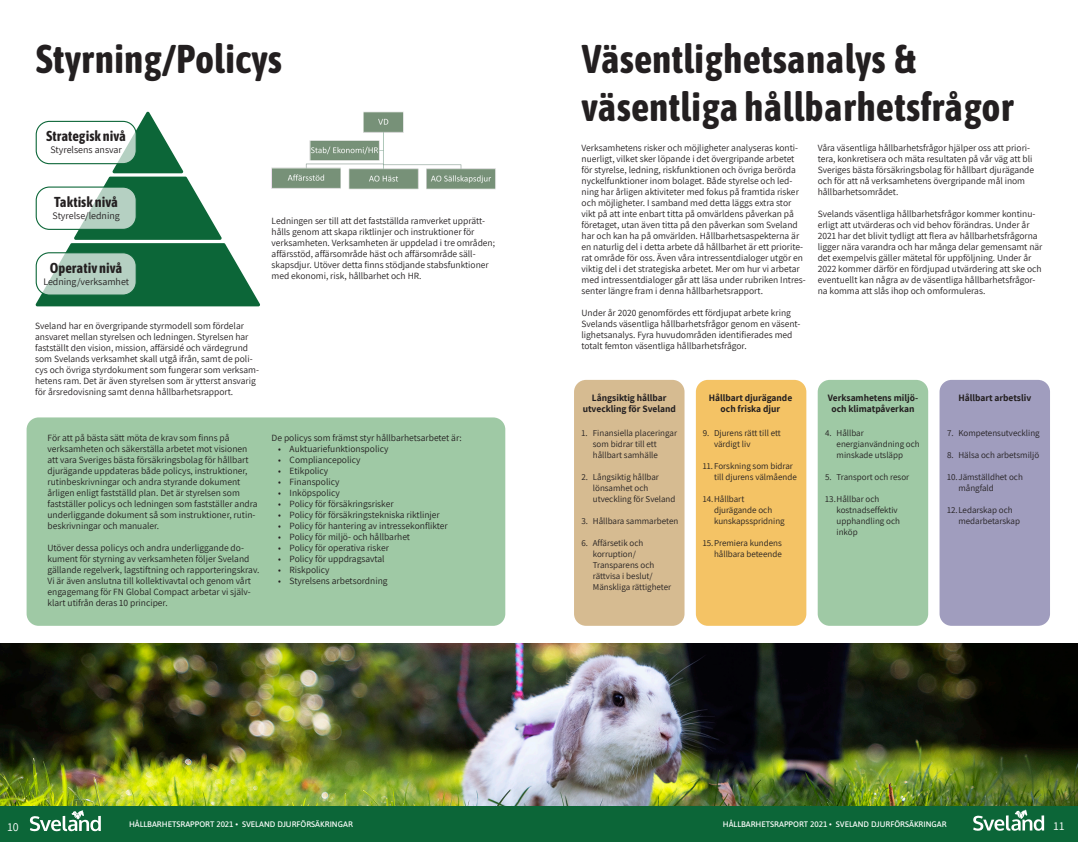
<style>
.page{position:relative;width:1078px;height:842px;background:#fff}
.page>*{position:absolute;margin:0;border:0;box-sizing:border-box;transform-origin:0 0}
.t1{font:700 40px/48px "Asap Condensed";color:#231f20}
.Brödtext_1{font:700 14.4px "Asap Condensed";color:#231f20}
.t2{font:12px "Assistant";color:#fff}
.Brödtext_1-2{font:9.9px "Assistant";color:#231f20}
.Brödtext_1-3{font:9.5px/11px "Assistant";color:#231f20}
.Brödtext_1-4{font:700 9.5px/11px "Assistant";color:#231f20;text-align:center}
.Brödtext_1-5{font:9px/11px "Assistant";color:#231f20}
.t3{font:500 8px "Asap";color:#fff}
</style>
<div class="page">
<div style="left:0;top:805px;width:1077px;height:37px;background:#0c6638"></div>
<svg style="left:973px;top:809px;width:70px;height:22px"></svg>
<svg style="left:30px;top:810px;width:71px;height:21px"></svg>
<img style="left:271px;top:111px;width:225px;height:79px">
<svg style="left:35px;top:111px;width:225px;height:195px"></svg>
<div style="left:36px;top:121px;width:100px;height:43px;background:#fff;border-radius:13px"></div>
<div style="left:36px;top:121px;width:101px;height:43px;border:1px solid #0c6638;border-radius:13px"></div>
<svg style="left:36px;top:187px;width:100px;height:42px"></svg>
<div style="left:36px;top:187px;width:101px;height:43px;border:1px solid #0c6638;border-radius:13px"></div>
<svg style="left:36px;top:253px;width:100px;height:42px;background:#bfd6ca"></svg>
<div style="left:36px;top:252px;width:101px;height:44px;border:1px solid #0c6638;border-radius:13px"></div>
<div style="left:27px;top:417px;width:478px;height:209px;background:#9fc9a5;border-radius:12px"></div>
<div style="left:574px;top:380px;width:110px;height:246px;background:#d6bb91;border-radius:12px"></div>
<div style="left:817px;top:380px;width:110px;height:246px;background:#9fc9a5;border-radius:12px"></div>
<div style="left:939px;top:380px;width:110px;height:246px;background:#a09dbe;border-radius:12px"></div>
<div style="left:695px;top:380px;width:111px;height:246px;background:#f4c365;border-radius:12px"></div>
<img style="left:0;top:643px;width:1077px;height:162px">
<p class="t1" style="left:35px;top:33px;width:248px">Styrning/Policys</p>
<p class="t1" style="left:581px;top:33px;width:434px">Väsentlighetsanalys &amp; väsentliga hållbarhetsfrågor</p>
<p class="Brödtext_1" style="left:46px;top:126px;width:81px">Strategisk nivå</p>
<p class="Brödtext_1-2" style="left:50px;top:143px;width:73px">Styrelsens ansvar</p>
<p class="Brödtext_1-3" style="left:817px;top:142px;width:218px">Våra väsentliga hållbarhetsfrågor hjälper oss att priori&shy;tera, konkretisera och mäta resultaten på vår väg att bli Sveriges bästa försäkringsbolag för hållbart djurägande och för att nå verksamhetens övergripande mål inom hållbarhetsområdet.</p>
<p class="Brödtext_1-3" style="left:817px;top:208px;width:226px">Svelands väsentliga hållbarhetsfrågor kommer kontinu&shy;erligt att utvärderas och vid behov förändras. Under år 2021 har det blivit tydligt att flera av hållbarhetsfrågorna ligger nära varandra och har många delar gemensamt när det exempelvis gäller mätetal för uppföljning. Under år 2022 kommer därför en fördjupad utvärdering att ske och eventuellt kan några av de väsentliga hållbarhetsfrågor&shy;na komma att slås ihop och omformuleras.</p>
<p class="Brödtext_1-3" style="left:581px;top:142px;width:226px">Verksamhetens risker och möjligheter analyseras konti&shy;nuerligt, vilket sker löpande i det övergripande arbetet för styrelse, ledning, riskfunktionen och övriga berörda nyckelfunktioner inom bolaget. Både styrelse och led&shy;ning har årligen aktiviteter med fokus på framtida risker och möjligheter. I samband med detta läggs extra stor vikt på att inte enbart titta på omvärldens påverkan på företaget, utan även titta på den påverkan som Sveland har och kan ha på omvärlden. Hållbarhetsaspekterna är en naturlig del i detta arbete då hållbarhet är ett priorite&shy;rat område för oss. Även våra intressentdialoger utgör en viktig del i det strategiska arbetet. Mer om hur vi arbetar med intressentdialoger går att läsa under rubriken Intres&shy;senter längre fram i denna hållbarhetsrapport.</p>
<p class="Brödtext_1-3" style="left:581px;top:307px;width:220px">Under år 2020 genomfördes ett fördjupat arbete kring Svelands väsentliga hållbarhetsfrågor genom en väsent&shy;lighetsanalys. Fyra huvudområden identifierades med totalt femton väsentliga hållbarhetsfrågor.</p>
<p class="Brödtext_1" style="left:54px;top:192px;width:65px">Taktisk nivå</p>
<p class="Brödtext_1-2" style="left:53px;top:209px;width:69px">Styrelse/ledning</p>
<p class="Brödtext_1-3" style="left:271px;top:214px;width:225px">Ledningen ser till att det fastställda ramverket upprätt&shy;hålls genom att skapa riktlinjer och instruktioner för verksamheten. Verksamheten är uppdelad i tre områden; affärsstöd, affärsområde häst och affärsområde säll&shy;skapsdjur. Utöver detta finns stödjande stabsfunktioner med ekonomi, risk, hållbarhet och HR.</p>
<p class="Brödtext_1" style="left:50px;top:257px;width:74px">Operativ nivå</p>
<p class="Brödtext_1-2" style="left:43px;top:275px;width:87px">Ledning/verksamhet</p>
<p class="Brödtext_1-3" style="left:35px;top:320px;width:225px">Sveland har en övergripande styrmodell som fördelar ansvaret mellan styrelsen och ledningen. Styrelsen har fastställt den vision, mission, affärsidé och värdegrund som Svelands verksamhet skall utgå ifrån, samt de poli&shy;cys och övriga styrdokument som fungerar som verksam&shy;hetens ram. Det är även styrelsen som är ytterst ansvarig för årsredovisning samt denna hållbarhetsrapport.</p>
<p class="Brödtext_1-4" style="left:582px;top:392px;width:95px">Långsiktig hållbar utveckling för Sveland</p>
<p class="Brödtext_1-4" style="left:827px;top:392px;width:92px">Verksamhetens miljö&shy;och klimatpåverkan</p>
<p class="Brödtext_1-4" style="left:708px;top:392px;width:85px">Hållbart djurägande</p>
<p class="Brödtext_1-4" style="left:958px;top:392px;width:74px">Hållbart arbetsliv</p>
<p class="Brödtext_1-4" style="left:720px;top:403px;width:61px">och friska djur</p>
<p class="Brödtext_1-3" style="left:47px;top:432px;width:211px">För att på bästa sätt möta de krav som finns på verksamheten och säkerställa arbetet mot visionen att vara Sveriges bästa försäkringsbolag för hållbart djurägande uppdateras både policys, instruktioner, rutinbeskrivningar och andra styrande dokument årligen enligt fastställd plan. Det är styrelsen som fastställer policys och ledningen som fastställer andra underliggande dokument så som instruktioner, rutin&shy;beskrivningar och manualer.</p>
<p class="Brödtext_1-3" style="left:47px;top:542px;width:213px">Utöver dessa policys och andra underliggande do&shy;kument för styrning av verksamheten följer Sveland gällande regelverk, lagstiftning och rapporteringskrav.<br>Vi är även anslutna till kollektivavtal och genom vårt engagemang för FN Global Compact arbetar vi själv&shy;klart utifrån deras 10 principer.</p>
<p class="Brödtext_1-3" style="left:271px;top:432px;width:192px">De policys som främst styr hållbarhetsarbetet är:</p>
<p class="Brödtext_1-3" style="left:278px;top:443px;width:112px">• Auktuariefunktionspolicy</p>
<p class="Brödtext_1-3" style="left:278px;top:454px;width:84px">• Compliancepolicy</p>
<p class="Brödtext_1-3" style="left:278px;top:465px;width:51px">• Etikpolicy</p>
<p class="Brödtext_1-3" style="left:278px;top:476px;width:63px">• Finanspolicy</p>
<p class="Brödtext_1-3" style="left:278px;top:487px;width:63px">• Inköpspolicy</p>
<p class="Brödtext_1-3" style="left:278px;top:498px;width:117px">• Policy för försäkringsrisker</p>
<p class="Brödtext_1-3" style="left:278px;top:509px;width:163px">• Policy för försäkringstekniska riktlinjer</p>
<p class="Brödtext_1-3" style="left:278px;top:520px;width:171px">• Policy för hantering av intressekonflikter</p>
<p class="Brödtext_1-3" style="left:278px;top:531px;width:133px">• Policy för miljö- och hållbarhet</p>
<p class="Brödtext_1-3" style="left:278px;top:542px;width:112px">• Policy för operativa risker</p>
<p class="Brödtext_1-3" style="left:278px;top:553px;width:108px">• Policy för uppdragsavtal</p>
<p class="Brödtext_1-3" style="left:278px;top:564px;width:53px">• Riskpolicy</p>
<p class="Brödtext_1-3" style="left:278px;top:575px;width:111px">• Styrelsens arbetsordning</p>
<p class="Brödtext_1-5" style="left:592px;top:427px;width:86px;text-indent:-11px">1. Finansiella placeringar som bidrar till ett hållbart samhälle</p>
<p class="Brödtext_1-5" style="left:592px;top:471px;width:84px;text-indent:-11px">2. Långsiktig hållbar lönsamhet och utveckling för Sveland</p>
<p class="Brödtext_1-5" style="left:581px;top:515px;width:98px">3. Hållbara sammarbeten</p>
<p class="Brödtext_1-5" style="left:592px;top:537px;width:80px;text-indent:-11px">6. Affärsetik och korruption/<br>Transparens och rättvisa i beslut/<br>Mänskliga rättigheter</p>
<p class="Brödtext_1-5" style="left:714px;top:427px;width:68px;text-indent:-11px">9. Djurens rätt till ett värdigt liv</p>
<p class="Brödtext_1-5" style="left:714px;top:460px;width:84px;text-indent:-11px">11.Forskning som bidrar till djurens välmående</p>
<p class="Brödtext_1-5" style="left:714px;top:493px;width:72px;text-indent:-11px">14.Hållbart djurägande och kunskapsspridning</p>
<p class="Brödtext_1-5" style="left:702px;top:537px;width:81px;text-align:right">15.Premiera kundens hållbara beteende</p>
<p class="Brödtext_1-5" style="left:836px;top:427px;width:85px;text-indent:-11px">4. Hållbar energianvändning och minskade utsläpp</p>
<p class="Brödtext_1-5" style="left:825px;top:471px;width:86px">5. Transport och resor</p>
<p class="Brödtext_1-5" style="left:836px;top:493px;width:65px;text-indent:-11px">13.Hållbar och kostnadseffektiv upphandling och inköp</p>
<p class="Brödtext_1-5" style="left:946px;top:427px;width:94px">7. Kompetensutveckling</p>
<p class="Brödtext_1-5" style="left:946px;top:449px;width:94px">8. Hälsa och arbetsmiljö</p>
<p class="Brödtext_1-5" style="left:958px;top:471px;width:66px;text-indent:-11px">10.Jämställdhet och mångfald</p>
<p class="Brödtext_1-5" style="left:958px;top:504px;width:63px;text-indent:-11px">12.Ledarskap och medarbetarskap</p>
<p class="t3" style="left:129px;top:819px;width:225px">HÅLLBARHETSRAPPORT 2021 • SVELAND DJURFÖRSÄKRINGAR</p>
<p class="t3" style="left:722px;top:819px;width:225px">HÅLLBARHETSRAPPORT 2021 • SVELAND DJURFÖRSÄKRINGAR</p>
<p class="t2" style="left:7px;top:818px;width:13px">10</p>
<p class="t2" style="left:1053px;top:818px;width:12px">11</p>
</div>
